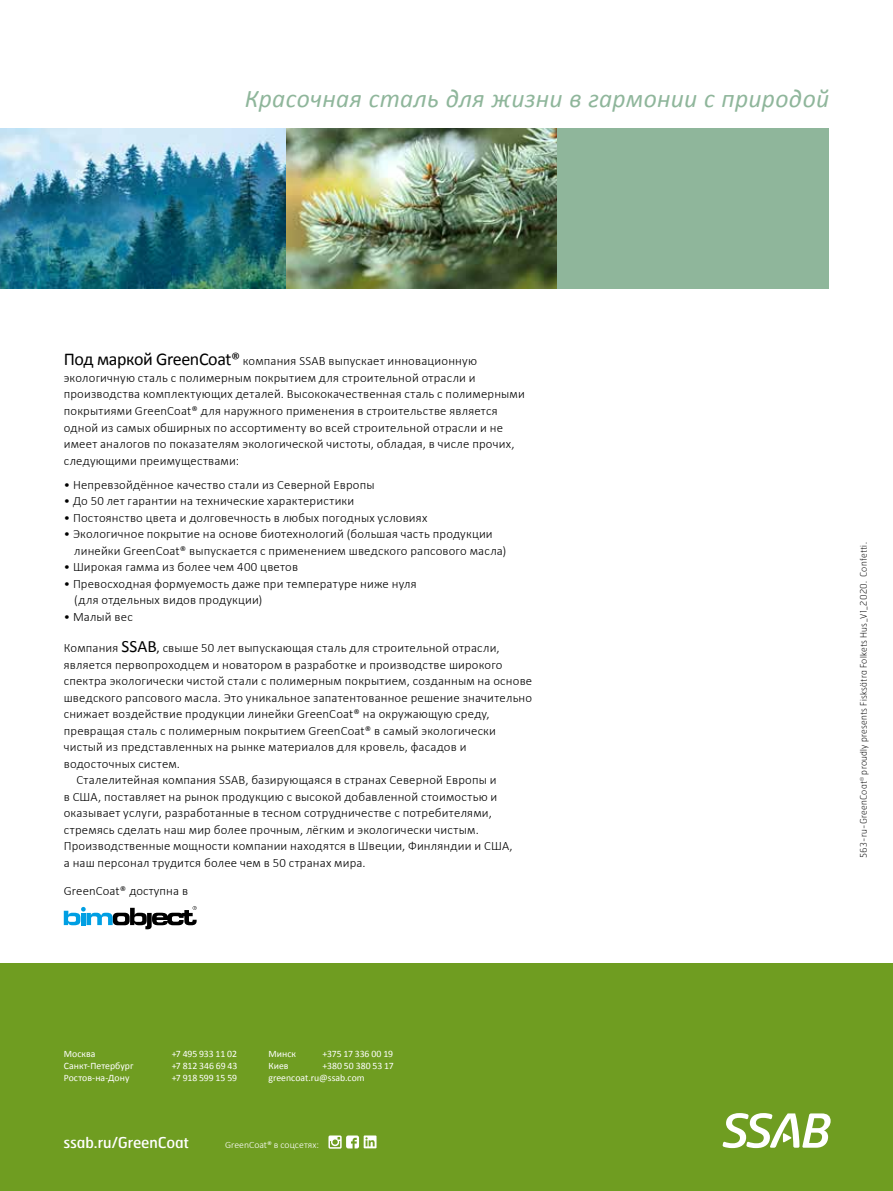
<style>
.page{position:relative;width:893px;height:1191px;background:#fff}
.page>*{position:absolute;margin:0;border:0;box-sizing:border-box;transform-origin:0 0}
.t1{font:italic 25.5px "Calibri";letter-spacing:.015em;color:#8fb69b}
.t2{font:15px "Hermes FB";letter-spacing:-.01em;color:#fff}
.t3{font:300 12.75px/16.5px "Calibri";letter-spacing:.015em;color:#000}
.t4{font:9.75px/12px "Calibri";color:#fff}
.t5{font:300 9.75px "Calibri";letter-spacing:.005em;color:#fff}
.t6{font:100 9px "Hermes FB";letter-spacing:.03em;color:#000}
.s1{font-weight:400;font-size:18px}
.s2{font-weight:400;font-size:17.25px}
.s3{font-weight:400}
</style>
<div class="page">
<img style="left:0;top:128px;width:286px;height:160px">
<img style="left:286px;top:128px;width:271px;height:160px">
<div style="left:557px;top:128px;width:272px;height:160px;background:#8fb69b"></div>
<div style="left:0;top:963px;width:893px;height:228px;background:#6f9d21"></div>
<svg style="left:723px;top:1113px;width:108px;height:35px"></svg>
<svg style="left:328px;top:1135px;width:48px;height:13px"></svg>
<svg style="left:64px;top:906px;width:133px;height:23px"></svg>
<h1 class="t1" style="left:245px;top:81px;width:586px">Красочная сталь для жизни в гармонии с природой</h1>
<p class="t3" style="left:64px;top:352px;width:463px"><span class="s1">Под маркой GreenCoat®</span> компания SSAB выпускает инновационную экологичную сталь с полимерным покрытием для строительной отрасли и производства комплектующих деталей. Высококачественная сталь с полимерными покрытиями GreenCoat® для наружного применения в строительстве является одной из самых обширных по ассортименту во всей строительной отрасли и не имеет аналогов по показателям экологической чистоты, обладая, в числе прочих, следующими преимуществами:</p>
<p class="t3" style="left:64px;top:475px;width:312px">• Непревзойдённое качество стали из Северной Европы</p>
<p class="t3" style="left:64px;top:492px;width:292px">• До 50 лет гарантии на технические характеристики</p>
<p class="t3" style="left:64px;top:508px;width:365px">• Постоянство цвета и долговечность в любых погодных условиях</p>
<p class="t3" style="left:74px;top:525px;width:434px;text-indent:-11px">• Экологичное покрытие на основе биотехнологий (большая часть продукции линейки GreenCoat® выпускается с применением шведского рапсового масла)</p>
<p class="t3" style="left:64px;top:558px;width:236px">• Широкая гамма из более чем 400 цветов</p>
<p class="t3" style="left:74px;top:574px;width:344px;text-indent:-11px">• Превосходная формуемость даже при температуре ниже нуля (для отдельных видов продукции)</p>
<p class="t3" style="left:64px;top:607px;width:71px">• Малый вес</p>
<p class="t3" style="left:64px;top:639px;width:437px">Компания <span class="s2">SSAB</span><span class="s3">,</span> свыше 50 лет выпускающая сталь для строительной отрасли,</p>
<p class="t3" style="left:64px;top:655px;width:440px">является первопроходцем и новатором в разработке и производстве широкого</p>
<p class="t3" style="left:64px;top:672px;width:470px">спектра экологически чистой стали с полимерным покрытием, созданным на основе</p>
<p class="t3" style="left:64px;top:688px;width:470px">шведского рапсового масла. Это уникальное запатентованное решение значительно</p>
<p class="t3" style="left:64px;top:705px;width:427px">снижает воздействие продукции линейки GreenCoat® на окружающую среду,</p>
<p class="t3" style="left:64px;top:721px;width:434px">превращая сталь с полимерным покрытием GreenCoat® в самый экологически</p>
<p class="t3" style="left:64px;top:738px;width:404px">чистый из представленных на рынке материалов для кровель, фасадов и</p>
<p class="t3" style="left:64px;top:754px;width:118px">водосточных систем.</p>
<p class="t3" style="left:77px;top:771px;width:422px">Сталелитейная компания SSAB, базирующаяся в странах Северной Европы и</p>
<p class="t3" style="left:64px;top:787px;width:435px">в США, поставляет на рынок продукцию с высокой добавленной стоимостью и</p>
<p class="t3" style="left:64px;top:804px;width:429px">оказывает услуги, разработанные в тесном сотрудничестве с потребителями,</p>
<p class="t3" style="left:64px;top:820px;width:416px">стремясь сделать наш мир более прочным, лёгким и экологически чистым.</p>
<p class="t3" style="left:64px;top:837px;width:450px">Производственные мощности компании находятся в Швеции, Финляндии и США,</p>
<p class="t3" style="left:64px;top:853px;width:303px">а наш персонал трудится более чем в 50 странах мира.</p>
<p class="t3" style="left:64px;top:881px;width:126px">GreenCoat® доступна в</p>
<p class="t4" style="left:64px;top:1047px;width:33px">Москва</p>
<p class="t4" style="left:172px;top:1047px;width:67px">+7 495 933 11 02</p>
<p class="t4" style="left:64px;top:1059px;width:71px">Санкт-Петербург</p>
<p class="t4" style="left:172px;top:1059px;width:67px">+7 812 346 69 43</p>
<p class="t4" style="left:64px;top:1071px;width:67px">Ростов-на-Дону</p>
<p class="t4" style="left:172px;top:1071px;width:67px">+7 918 599 15 59</p>
<p class="t4" style="left:269px;top:1047px;width:29px">Минск</p>
<p class="t4" style="left:323px;top:1047px;width:72px">+375 17 336 00 19</p>
<p class="t4" style="left:269px;top:1059px;width:22px">Киев</p>
<p class="t4" style="left:269px;top:1059px;width:127px;text-indent:54px">+380 50 380 53 17 greencoat.ru@ssab.com</p>
<p class="t2" style="left:63px;top:1132px;width:127px">ssab.ru/GreenCoat</p>
<p class="t5" style="left:225px;top:1138px;width:96px">GreenCoat® в соцсетях:</p>
<p class="t6" style="left:858px;top:858px;width:317px;rotate:-90deg">563-ru-GreenCoat<sup>®</sup> proudly presents Fisksätra Folkets Hus_V1_2020. Confetti.</p>
</div>
